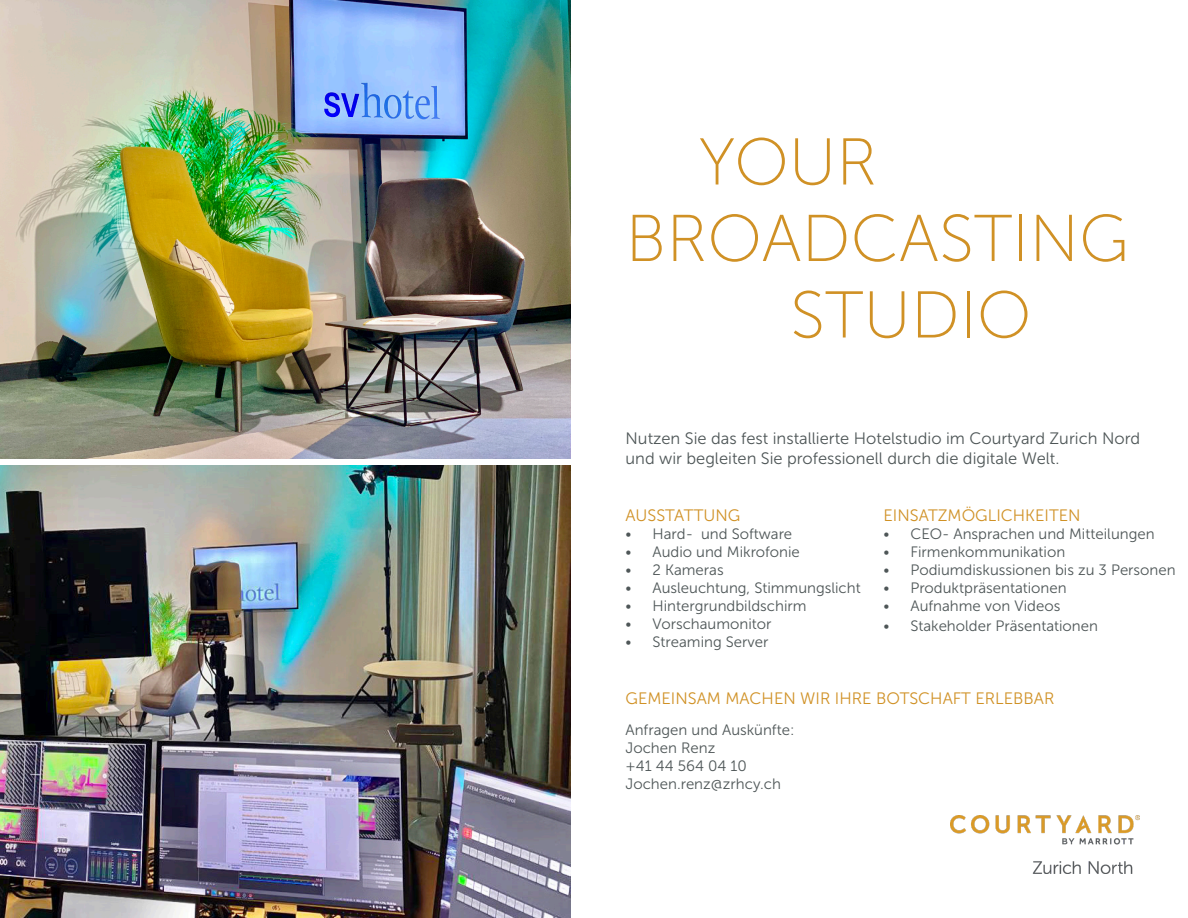
<style>
.page{position:relative;width:1188px;height:918px;background:#fff}
.page>*{position:absolute;margin:0;border:0;box-sizing:border-box;transform-origin:0 0}
.t1{font:66px "Museo Sans 100";color:#d09125}
.t2{font:16.5px/19.8px "Museo Sans 300";color:#4e5657}
.t3{font:16.5px "Museo Sans 300";color:#d09125}
.t4{font:15px "Museo Sans 300";color:#4e5657}
</style>
<div class="page">
<img style="left:0;top:465px;width:570px;height:453px">
<img style="left:0;top:0;width:570px;height:459px">
<img style="left:950px;top:815px;width:189px;height:59px">
<p class="t1" style="left:699px;top:127px;width:180px">YOUR</p>
<p class="t1" style="left:626px;top:203px;width:505px">BROADCASTING</p>
<p class="t1" style="left:790px;top:280px;width:243px">STUDIO</p>
<p class="t2" style="left:626px;top:428px;width:516px">Nutzen Sie das fest installierte Hotelstudio im Courtyard Zurich Nord und wir begleiten Sie professionell durch die digitale Welt.</p>
<p class="t3" style="left:626px;top:507px;width:116px">AUSSTATTUNG</p>
<p class="t4" style="left:626px;top:526px;width:168px">• Hard- und Software</p>
<p class="t4" style="left:626px;top:544px;width:176px">• Audio und Mikrofonie</p>
<p class="t4" style="left:626px;top:562px;width:100px">• 2 Kameras</p>
<p class="t4" style="left:626px;top:580px;width:237px">• Ausleuchtung, Stimmungslicht</p>
<p class="t4" style="left:626px;top:598px;width:183px">• Hintergrundbildschirm</p>
<p class="t4" style="left:626px;top:616px;width:148px">• Vorschaumonitor</p>
<p class="t4" style="left:626px;top:634px;width:144px">• Streaming Server</p>
<p class="t3" style="left:883px;top:507px;width:199px">EINSATZMÖGLICHKEITEN</p>
<p class="t4" style="left:883px;top:526px;width:273px">• CEO- Ansprachen und Mitteilungen</p>
<p class="t4" style="left:883px;top:544px;width:183px">• Firmenkommunikation</p>
<p class="t4" style="left:883px;top:562px;width:294px">• Podiumdiskussionen bis zu 3 Personen</p>
<p class="t4" style="left:883px;top:580px;width:185px">• Produktpräsentationen</p>
<p class="t4" style="left:883px;top:598px;width:178px">• Aufnahme von Videos</p>
<p class="t4" style="left:883px;top:618px;width:216px">• Stakeholder Präsentationen</p>
<p class="t3" style="left:626px;top:689px;width:430px">GEMEINSAM MACHEN WIR IHRE BOTSCHAFT ERLEBBAR</p>
<p class="t4" style="left:626px;top:722px;width:170px">Anfragen und Auskünfte:</p>
<p class="t4" style="left:626px;top:740px;width:91px">Jochen Renz</p>
<p class="t4" style="left:626px;top:758px;width:123px">+41 44 564 04 10</p>
<p class="t4" style="left:626px;top:776px;width:157px">Jochen.renz@zrhcy.ch</p>
</div>
